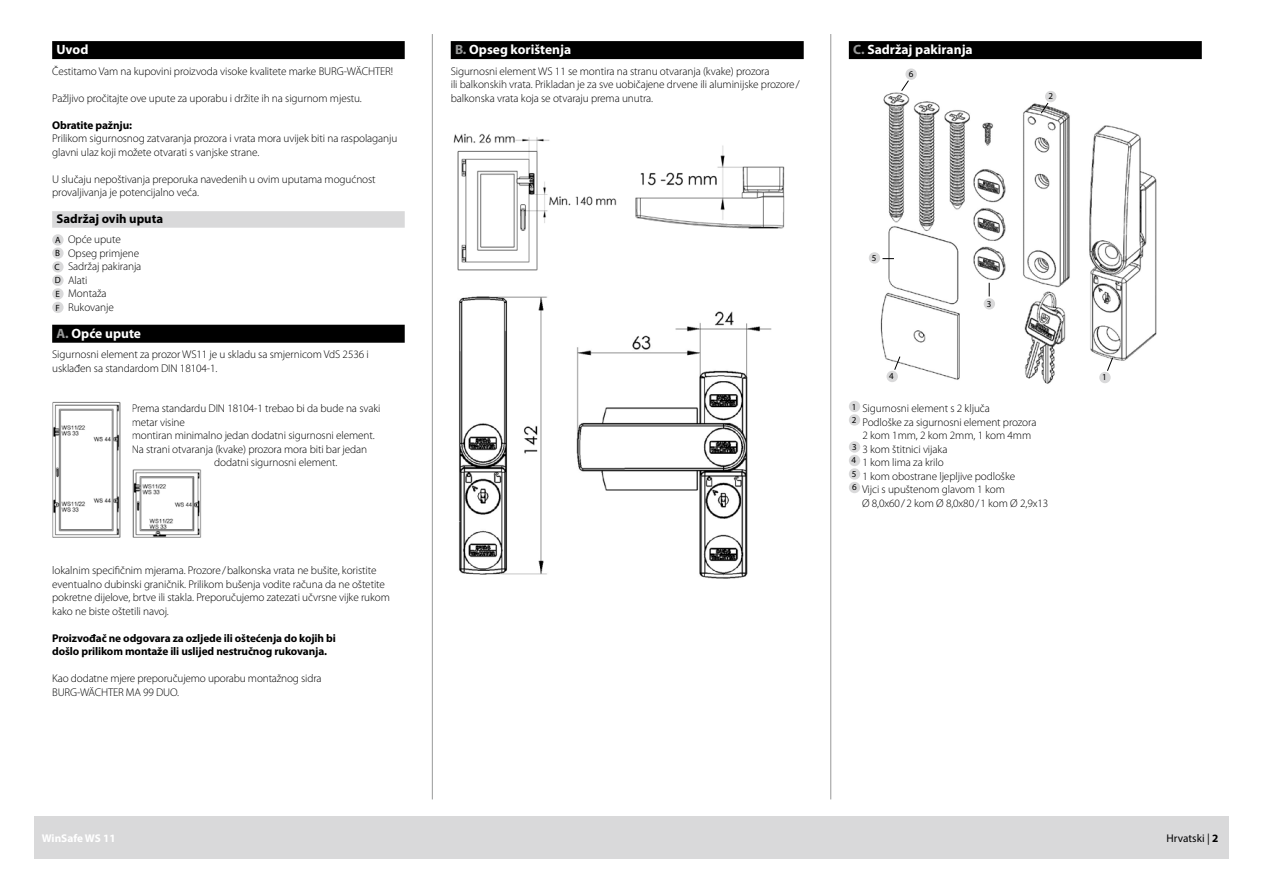
<style>
.page{position:relative;width:1263px;height:893px;background:#fff}
.page>*{position:absolute;margin:0;border:0;box-sizing:border-box;transform-origin:0 0}
.t1{font:700 13.5px "Myriad Pro";color:#fff}
.t2{font:700 12.75px "Myriad Pro";color:#000}
.t3{font:300 11.25px/13.5px "Myriad Pro";letter-spacing:-.01em;color:#000}
.t4{font:700 11.25px/13.5px "Myriad Pro";letter-spacing:-.01em;color:#000}
.t5{font:700 11.25px "Myriad Pro";color:#fff}
.t6{font:11.25px "Myriad Pro";color:#000}
.t7{font:9px "Myriad Pro";color:#000}
.s1{font-weight:400;font-size:9px}
.s2{color:#989999}
.s3{font-weight:700}
</style>
<div class="page">
<hr style="left:432px;top:34px;width:1px;height:765px;background:#989999">
<hr style="left:830px;top:34px;width:1px;height:765px;background:#989999">
<div style="left:34px;top:816px;width:1195px;height:43px;background:#d9d9da"></div>
<div style="left:52px;top:41px;width:353px;height:18px;background:#000"></div>
<div style="left:52px;top:211px;width:353px;height:17px;background:#d9d9da"></div>
<div style="left:52px;top:325px;width:353px;height:18px;background:#000"></div>
<div style="left:52px;top:234px;width:12px;height:12px;background:#d9d9da;border-radius:50%"></div>
<div style="left:52px;top:247px;width:12px;height:12px;background:#d9d9da;border-radius:50%"></div>
<div style="left:52px;top:261px;width:12px;height:12px;background:#d9d9da;border-radius:50%"></div>
<div style="left:52px;top:275px;width:12px;height:11px;background:#d9d9da;border-radius:50%"></div>
<div style="left:52px;top:288px;width:12px;height:12px;background:#d9d9da;border-radius:50%"></div>
<div style="left:52px;top:302px;width:12px;height:11px;background:#d9d9da;border-radius:50%"></div>
<div style="left:451px;top:41px;width:353px;height:18px;background:#000"></div>
<img style="left:459px;top:296px;width:313px;height:283px">
<img style="left:635px;top:145px;width:150px;height:84px">
<img style="left:453px;top:133px;width:164px;height:138px">
<div style="left:849px;top:41px;width:353px;height:18px;background:#000"></div>
<img style="left:880px;top:91px;width:277px;height:293px">
<div style="left:849px;top:401px;width:11px;height:11px;background:#d9d9da;border-radius:50%"></div>
<div style="left:849px;top:414px;width:11px;height:12px;background:#d9d9da;border-radius:50%"></div>
<div style="left:849px;top:441px;width:11px;height:12px;background:#d9d9da;border-radius:50%"></div>
<div style="left:849px;top:455px;width:11px;height:11px;background:#d9d9da;border-radius:50%"></div>
<div style="left:849px;top:468px;width:11px;height:12px;background:#d9d9da;border-radius:50%"></div>
<div style="left:849px;top:482px;width:11px;height:11px;background:#d9d9da;border-radius:50%"></div>
<img style="left:52px;top:401px;width:150px;height:137px">
<div style="left:905px;top:68px;width:12px;height:12px;background:#d9d9da;border-radius:50%"></div>
<svg style="left:901px;top:80px;width:8px;height:11px"></svg>
<div style="left:1045px;top:91px;width:11px;height:11px;background:#d9d9da;border-radius:50%"></div>
<svg style="left:1041px;top:103px;width:7px;height:11px"></svg>
<div style="left:984px;top:298px;width:11px;height:12px;background:#d9d9da;border-radius:50%"></div>
<svg style="left:989px;top:283px;width:1px;height:13px"></svg>
<div style="left:869px;top:252px;width:11px;height:12px;background:#d9d9da;border-radius:50%"></div>
<svg style="left:882px;top:258px;width:12px;height:1px"></svg>
<div style="left:886px;top:371px;width:12px;height:11px;background:#d9d9da;border-radius:50%"></div>
<svg style="left:894px;top:356px;width:6px;height:14px"></svg>
<div style="left:1099px;top:372px;width:12px;height:11px;background:#d9d9da;border-radius:50%"></div>
<svg style="left:1107px;top:357px;width:6px;height:14px"></svg>
<p class="t1" style="left:56px;top:41px;width:33px">Uvod</p>
<p class="t3" style="left:52px;top:64px;width:342px">Čestitamo Vam na kupovini proizvoda visoke kvalitete marke BURG-WÄCHTER!</p>
<p class="t3" style="left:52px;top:91px;width:311px">Pažljivo pročitajte ove upute za uporabu i držite ih na sigurnom mjestu.</p>
<p class="t4" style="left:52px;top:118px;width:81px">Obratite pažnju:</p>
<p class="t3" style="left:52px;top:131px;width:347px">Prilikom sigurnosnog zatvaranja prozora i vrata mora uvijek biti na raspolaganju glavni ulaz koji možete otvarati s vanjske strane.</p>
<p class="t3" style="left:52px;top:172px;width:325px">U slučaju nepoštivanja preporuka navedenih u ovim uputama mogućnost provaljivanja je potencijalno veća.</p>
<p class="t2" style="left:56px;top:210px;width:108px">Sadržaj ovih uputa</p>
<p class="t3" style="left:54px;top:233px;width:88px"><span class="s1">A</span> Opće upute<br><span class="s1">B</span> Opseg primjene<br><span class="s1">C</span> Sadržaj pakiranja<br><span class="s1">D</span> Alati<br><span class="s1">E</span> Montaža<br><span class="s1">F</span> Rukovanje</p>
<p class="t1" style="left:56px;top:325px;width:86px"><span class="s2">A.</span> Opće upute</p>
<p class="t3" style="left:52px;top:348px;width:318px">Sigurnosni element za prozor WS11 je u skladu sa smjernicom VdS 2536 i usklađen sa standardom DIN 18104-1.</p>
<p class="t3" style="left:132px;top:402px;width:250px">Prema standardu DIN 18104-1 trebao bi da bude na svaki</p>
<p class="t3" style="left:132px;top:415px;width:55px">metar visine</p>
<p class="t3" style="left:132px;top:429px;width:245px">montiran minimalno jedan dodatni sigurnosni element.</p>
<p class="t3" style="left:132px;top:442px;width:237px">Na strani otvaranja (kvake) prozora mora biti bar jedan</p>
<p class="t3" style="left:214px;top:456px;width:125px">dodatni sigurnosni element.</p>
<p class="t3" style="left:52px;top:564px;width:339px">lokalnim specifičnim mjerama. Prozore/balkonska vrata ne bušite, koristite eventualno dubinski graničnik. Prilikom bušenja vodite računa da ne oštetite pokretne dijelove, brtve ili stakla. Preporučujemo zatezati učvrsne vijke rukom kako ne biste oštetili navoj.</p>
<p class="t4" style="left:52px;top:631px;width:285px">Proizvođač ne odgovara za ozljede ili oštećenja do kojih bi došlo prilikom montaže ili uslijed nestručnog rukovanja.</p>
<p class="t3" style="left:52px;top:672px;width:271px">Kao dodatne mjere preporučujemo uporabu montažnog sidra<br>BURG-WÄCHTER MA 99 DUO.</p>
<p class="t1" style="left:455px;top:41px;width:118px"><span class="s2">B.</span> Opseg korištenja</p>
<p class="t3" style="left:451px;top:64px;width:350px">Sigurnosni element WS 11 se montira na stranu otvaranja (kvake) prozora<br>ili balkonskih vrata. Prikladan je za sve uobičajene drvene ili aluminijske prozore/ balkonska vrata koja se otvaraju prema unutra.</p>
<p class="t1" style="left:853px;top:41px;width:121px"><span class="s2">C.</span> Sadržaj pakiranja</p>
<p class="t7" style="left:909px;top:68px;width:6px">6</p>
<p class="t7" style="left:1048px;top:91px;width:6px">2</p>
<p class="t7" style="left:872px;top:252px;width:6px">5</p>
<p class="t7" style="left:987px;top:298px;width:6px">3</p>
<p class="t7" style="left:889px;top:371px;width:6px">4</p>
<p class="t7" style="left:1102px;top:372px;width:6px">1</p>
<p class="t3" style="left:852px;top:402px;width:140px"><sup>1</sup> Sigurnosni element s 2 ključa</p>
<p class="t3" style="left:852px;top:415px;width:186px"><sup>2</sup> Podloške za sigurnosni element prozora</p>
<p class="t3" style="left:862px;top:429px;width:170px">2 kom 1mm, 2 kom 2mm, 1 kom 4mm</p>
<p class="t3" style="left:852px;top:442px;width:97px"><sup>3</sup> 3 kom štitnici vijaka</p>
<p class="t3" style="left:852px;top:456px;width:94px"><sup>4</sup> 1 kom lima za krilo</p>
<p class="t3" style="left:852px;top:469px;width:165px"><sup>5</sup> 1 kom obostrane ljepljive podloške</p>
<p class="t3" style="left:852px;top:483px;width:154px"><sup>6</sup> Vijci s upuštenom glavom 1 kom</p>
<p class="t3" style="left:862px;top:496px;width:188px">Ø 8,0x60/2 kom Ø 8,0x80/1 kom Ø 2,9x13</p>
<p class="t5" style="left:42px;top:831px;width:75px">WinSafe WS 11</p>
<p class="t6" style="left:1166px;top:831px;width:54px">Hrvatski | <span class="s3">2</span></p>
</div>
